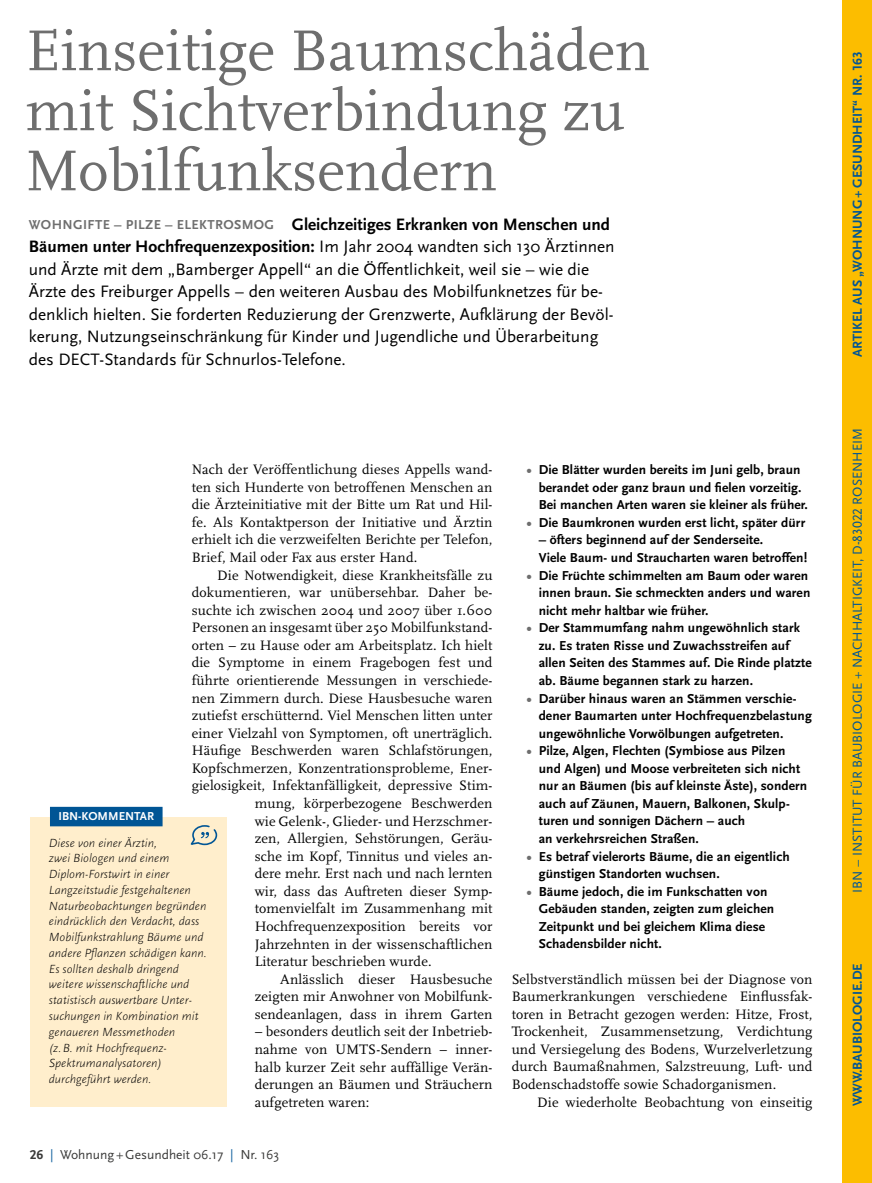
<style>
.page{position:relative;width:872px;height:1183px;background:#fff}
.page>*{position:absolute;margin:0;border:0;box-sizing:border-box;transform-origin:0 0}
.t1{font:60px/60px "Scala";color:#6e6e6e}
.t2{font:17.25px/22.5px "Scala Sans";color:#000}
.t3{font:14.25px/17.5px "Scala";letter-spacing:.01em;color:#000;text-align:justify}
.t4{font:700 13.5px/17.5px "Scala Sans";letter-spacing:.01em;color:#000}
.t5{font:13.5px "Scala Sans";color:#005595}
.t6{font:700 13.5px "Scala Sans";color:#005595}
.t7{font:13.5px "Scala Sans";color:#3a3a39}
.t8{font:italic 300 12.3px/15.8px "Scala Sans";color:#000}
.t9{font:700 12px "Scala Sans";color:#fff}
.s1{font-weight:700;font-size:13.5px;color:#6e6e6e}
.s2{font-weight:700}
.s3{font-family:"Scala Sans Caps";font-weight:700}
.s4{font-family:"Scala Sans Caps";color:#13629f}
.s5{color:#6e6e6e}
.s6{font-family:"Scala Sans Caps"}
</style>
<div class="page">
<svg style="left:871px;top:766px;width:1px;height:417px"></svg>
<div style="left:30px;top:817px;width:196px;height:289px;background:#fec"></div>
<svg style="left:190px;top:825px;width:28px;height:21px"></svg>
<div style="left:50px;top:806px;width:113px;height:20px;background:#005595"></div>
<div style="left:842px;top:0;width:29px;height:1182px;background:#fcbd00"></div>
<h1 class="t1" style="left:26px;top:22px;width:626px">Einseitige Baumschäden mit Sichtverbindung zu<br>Mobilfunksendern</h1>
<p class="t2" style="left:29px;top:213px;width:587px"><span class="s1">WOHNGIFTE – PILZE – ELEKTROSMOG</span> <span class="s2">Gleichzeitiges Erkranken von Menschen und Bäumen unter Hochfrequenzexposition:</span> Im Jahr 2004 wandten sich 130 Ärztinnen und Ärzte mit dem „Bamberger Appell“ an die Öffentlichkeit, weil sie – wie die Ärzte des Freiburger Appells – den weiteren Ausbau des Mobilfunknetzes für be&shy;denklich hielten. Sie forderten Reduzierung der Grenzwerte, Aufklärung der Bevöl&shy;kerung, Nutzungseinschränkung für Kinder und Jugendliche und Überarbeitung des DECT-Standards für Schnurlos-Telefone.</p>
<p class="t3" style="left:192px;top:461px;width:302px">Nach der Veröffentlichung dieses Appells wand&shy;ten sich Hunderte von betroffenen Menschen an die Ärzteinitiative mit der Bitte um Rat und Hil&shy;fe. Als Kontaktperson der Initiative und Ärztin erhielt ich die verzweifelten Berichte per Telefon, Brief, Mail oder Fax aus erster Hand.</p>
<p class="t3" style="left:217px;top:566px;width:277px">Die Notwendigkeit, diese Krankheitsfälle zu</p>
<p class="t3" style="left:192px;top:584px;width:302px">dokumentieren, war unübersehbar. Daher be-</p>
<p class="t3" style="left:192px;top:601px;width:302px">suchte ich zwischen 2004 und 2007 über 1.600</p>
<p class="t3" style="left:192px;top:619px;width:302px">Personen an insgesamt über 250 Mobilfunkstand-</p>
<p class="t3" style="left:192px;top:636px;width:302px">orten – zu Hause oder am Arbeitsplatz. Ich hielt</p>
<p class="t3" style="left:192px;top:654px;width:302px">die Symptome in einem Fragebogen fest und</p>
<p class="t3" style="left:192px;top:671px;width:302px">führte orientierende Messungen in verschiede-</p>
<p class="t3" style="left:192px;top:689px;width:302px">nen Zimmern durch. Diese Hausbesuche waren</p>
<p class="t3" style="left:192px;top:706px;width:302px">zutiefst erschütternd. Viel Menschen litten unter</p>
<p class="t3" style="left:192px;top:724px;width:302px">einer Vielzahl von Symptomen, oft unerträglich.</p>
<p class="t3" style="left:192px;top:742px;width:302px">Häufige Beschwerden waren Schlafstörungen,</p>
<p class="t3" style="left:192px;top:759px;width:302px">Kopfschmerzen, Konzentrationsprobleme, Ener-</p>
<p class="t3" style="left:192px;top:777px;width:302px">gielosigkeit, Infektanfälligkeit, depressive Stim-</p>
<p class="t3" style="left:255px;top:794px;width:239px">mung, körperbezogene Beschwerden</p>
<p class="t3" style="left:255px;top:812px;width:239px">wie Gelenk-, Glieder- und Herzschmer-</p>
<p class="t3" style="left:255px;top:829px;width:239px">zen, Allergien, Sehstörungen, Geräu-</p>
<p class="t3" style="left:255px;top:847px;width:239px">sche im Kopf, Tinnitus und vieles an-</p>
<p class="t3" style="left:255px;top:864px;width:239px">dere mehr. Erst nach und nach lernten</p>
<p class="t3" style="left:255px;top:882px;width:239px">wir, dass das Auftreten dieser Symp-</p>
<p class="t3" style="left:255px;top:900px;width:239px">tomenvielfalt im Zusammenhang mit</p>
<p class="t3" style="left:255px;top:917px;width:239px">Hochfrequenzexposition bereits vor</p>
<p class="t3" style="left:255px;top:935px;width:239px">Jahrzehnten in der wissenschaftlichen</p>
<p class="t3" style="left:255px;top:952px;width:178px">Literatur beschrieben wurde.</p>
<p class="t3" style="left:280px;top:970px;width:214px">Anlässlich dieser Hausbesuche</p>
<p class="t3" style="left:255px;top:987px;width:239px">zeigten mir Anwohner von Mobilfunk-</p>
<p class="t3" style="left:255px;top:1005px;width:239px">sendeanlagen, dass in ihrem Garten</p>
<p class="t3" style="left:255px;top:1022px;width:239px">– besonders deutlich seit der Inbetrieb&shy;nahme von UMTS-Sendern – inner&shy;halb kurzer Zeit sehr auffällige Verän&shy;derungen an Bäumen und Sträuchern aufgetreten waren:</p>
<p class="t9" style="left:58px;top:809px;width:97px">IBN-KOMMENTAR</p>
<p class="t8" style="left:49px;top:834px;width:159px">Diese von einer Ärztin,<br>zwei Biologen und einem<br>Diplom-Forstwirt in einer<br>Langzeitstudie festgehaltenen<br>Naturbeobachtungen begründen eindrücklich den Verdacht, dass<br>Mobilfunkstrahlung Bäume und andere Pflanzen schädigen kann.<br>Es sollten deshalb dringend weitere wissenschaftliche und statistisch auswertbare Unter&shy;suchungen in Kombination mit genaueren Messmethoden<br>(z.B. mit Hochfrequenz-<br>Spektrumanalysatoren) durchgeführt werden.</p>
<p class="t7" style="left:30px;top:1147px;width:251px"><span class="s3">26</span> <span class="s4">|</span> Wohnung + Gesundheit 06.17 <span class="s4">|</span> Nr. 163</p>
<p class="t4" style="left:538px;top:461px;width:271px;text-indent:-12px"><span class="s5">•</span> Die Blätter wurden bereits im Juni gelb, braun berandet oder ganz braun und fielen vorzeitig.<br>Bei manchen Arten waren sie kleiner als früher.</p>
<p class="t4" style="left:526px;top:514px;width:280px"><span class="s5">•</span> Die Baumkronen wurden erst licht, später dürr</p>
<p class="t4" style="left:538px;top:531px;width:270px">– öfters beginnend auf der Senderseite.<br>Viele Baum- und Straucharten waren betroffen!</p>
<p class="t4" style="left:538px;top:566px;width:273px;text-indent:-12px"><span class="s5">•</span> Die Früchte schimmelten am Baum oder waren innen braun. Sie schmeckten anders und waren nicht mehr haltbar wie früher.</p>
<p class="t4" style="left:538px;top:619px;width:275px;text-indent:-12px"><span class="s5">•</span> Der Stammumfang nahm ungewöhnlich stark zu. Es traten Risse und Zuwachsstreifen auf allen Seiten des Stammes auf. Die Rinde platzte ab. Bäume begannen stark zu harzen.</p>
<p class="t4" style="left:538px;top:689px;width:275px;text-indent:-12px"><span class="s5">•</span> Darüber hinaus waren an Stämmen verschie&shy;dener Baumarten unter Hochfrequenzbelastung ungewöhnliche Vorwölbungen aufgetreten.</p>
<p class="t4" style="left:538px;top:742px;width:270px;text-indent:-12px"><span class="s5">•</span> Pilze, Algen, Flechten (Symbiose aus Pilzen und Algen) und Moose verbreiteten sich nicht nur an Bäumen (bis auf kleinste Äste), sondern auch auf Zäunen, Mauern, Balkonen, Skulp&shy;turen und sonnigen Dächern – auch<br>an verkehrsreichen Straßen.</p>
<p class="t4" style="left:538px;top:847px;width:253px;text-indent:-12px"><span class="s5">•</span> Es betraf vielerorts Bäume, die an eigentlich günstigen Standorten wuchsen.</p>
<p class="t4" style="left:538px;top:882px;width:237px;text-indent:-12px"><span class="s5">•</span> Bäume jedoch, die im Funkschatten von Gebäuden standen, zeigten zum gleichen Zeitpunkt und bei gleichem Klima diese Schadensbilder nicht.</p>
<p class="t3" style="left:511px;top:970px;width:302px">Selbstverständlich müssen bei der Diagnose von Baumerkrankungen verschiedene Einflussfak&shy;toren in Betracht gezogen werden: Hitze, Frost, Trockenheit, Zusammensetzung, Verdichtung und Versiegelung des Bodens, Wurzelverletzung durch Baumaßnahmen, Salzstreuung, Luft- und Bodenschadstoffe sowie Schadorganismen.</p>
<p class="t3" style="left:537px;top:1092px;width:277px">Die wiederholte Beobachtung von einseitig</p>
<p class="t6" style="left:850px;top:357px;width:307px;rotate:-90deg">ARTIKEL AUS „WOHNUNG + GESUNDHEIT“ NR. <span class="s6">163</span></p>
<p class="t5" style="left:850px;top:892px;width:466px;rotate:-90deg">IBN – INSTITUT FÜR BAUBIOLOGIE + NACHHALTIGKEIT, D-<span class="s6">83022</span> ROSENHEIM</p>
<p class="t6" style="left:850px;top:1106px;width:144px;rotate:-90deg">WWW.BAUBIOLOGIE.DE</p>
</div>
